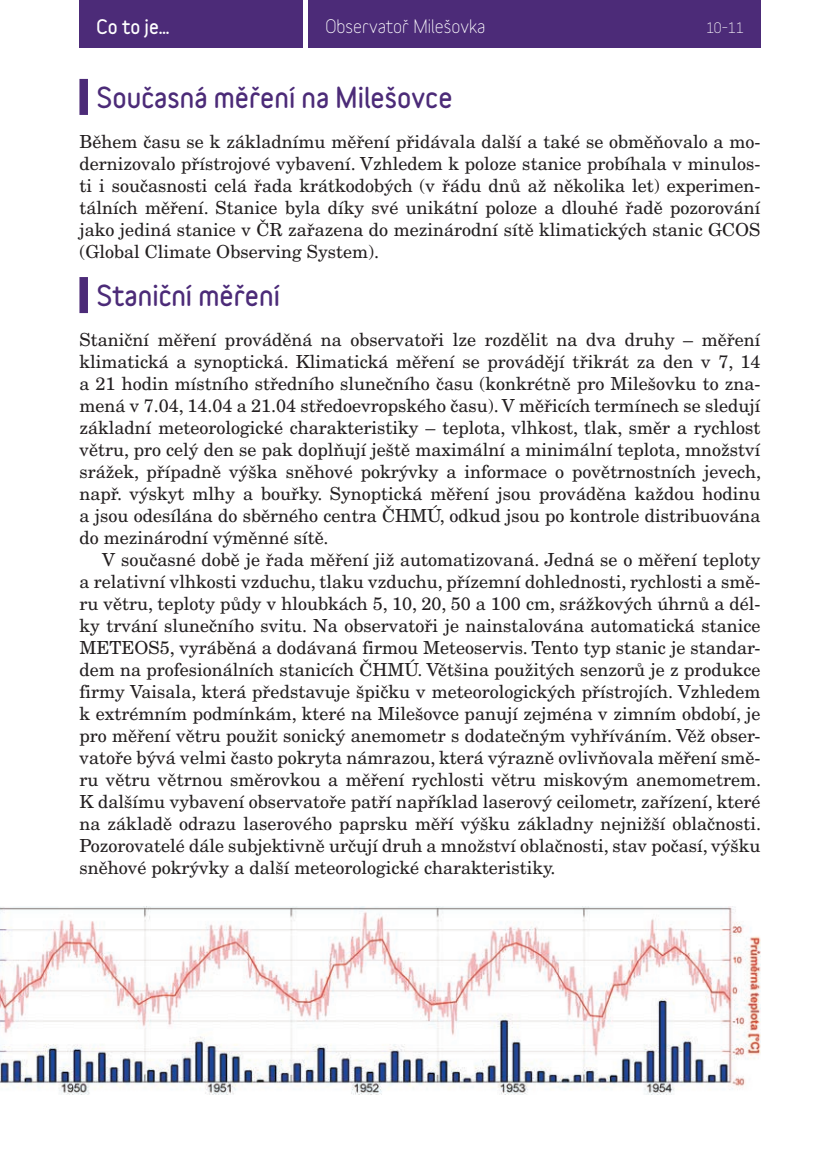
<style>
.page{position:relative;width:823px;height:1163px;background:#fff}
.page>*{position:absolute;margin:0;border:0;box-sizing:border-box;transform-origin:0 0}
.t1{font:900 26px "Variable";color:#4c2b78}
.t2{font:18px/22px "New Century Schlbk CE";color:#231f20;text-align:justify}
.t3{font:18px "Variable";color:#fff}
.t4{font:900 18px "Variable";color:#fff}
.t5{font:14px "Variable";color:#fff}
</style>
<div class="page">
<div style="left:79px;top:0;width:223px;height:48px;background:#4c2b78"></div>
<div style="left:308px;top:0;width:452px;height:48px;background:#4c2b78"></div>
<img style="left:0;top:906px;width:760px;height:188px">
<div style="left:79px;top:79px;width:9px;height:36px;background:#4c2b78"></div>
<div style="left:79px;top:277px;width:9px;height:36px;background:#4c2b78"></div>
<p class="t4" style="left:96px;top:19px;width:75px">Co to je…</p>
<p class="t3" style="left:325px;top:19px;width:161px">Observatoř Milešovka</p>
<p class="t5" style="left:705px;top:22px;width:39px">10–11</p>
<h1 class="t1" style="left:96px;top:86px;width:357px">Současná měření na Milešovce</h1>
<p class="t2" style="left:79px;top:130px;width:682px">Během času se k základnímu měření přidávala další a také se obměňovalo a mo&shy;dernizovalo přístrojové vybavení. Vzhledem k poloze stanice probíhala v minulos&shy;ti i současnosti celá řada krátkodobých (v řádu dnů až několika let) experimen&shy;tálních měření. Stanice byla díky své unikátní poloze a dlouhé řadě pozorování jako jediná stanice v ČR zařazena do mezinárodní sítě klimatických stanic GCOS (Global Climate Observing System).</p>
<h1 class="t1" style="left:96px;top:284px;width:185px">Staniční měření</h1>
<p class="t2" style="left:79px;top:328px;width:682px">Staniční měření prováděná na observatoři lze rozdělit na dva druhy – měření klimatická a synoptická. Klimatická měření se provádějí třikrát za den v 7, 14 a 21 hodin místního středního slunečního času (konkrétně pro Milešovku to zna&shy;mená v 7.04, 14.04 a 21.04 středoevropského času). V měřicích termínech se sledují základní meteorologické charakteristiky – teplota, vlhkost, tlak, směr a rychlost větru, pro celý den se pak doplňují ještě maximální a minimální teplota, množství srážek, případně výška sněhové pokrývky a informace o povětrnostních jevech, např. výskyt mlhy a bouřky. Synoptická měření jsou prováděna každou hodinu a jsou odesílána do sběrného centra ČHMÚ, odkud jsou po kontrole distribuována do mezinárodní výměnné sítě.</p>
<p class="t2" style="left:79px;top:548px;width:683px;text-indent:23px">V současné době je řada měření již automatizovaná. Jedná se o měření teploty a relativní vlhkosti vzduchu, tlaku vzduchu, přízemní dohlednosti, rychlosti a smě&shy;ru větru, teploty půdy v hloubkách 5, 10, 20, 50 a 100 cm, srážkových úhrnů a dél&shy;ky trvání slunečního svitu. Na observatoři je nainstalována automatická stanice METEOS5, vyráběná a dodávaná firmou Meteoservis. Tento typ stanic je standar&shy;dem na profesionálních stanicích ČHMÚ. Většina použitých senzorů je z produkce firmy Vaisala, která představuje špičku v meteorologických přístrojích. Vzhledem k extrémním podmínkám, které na Milešovce panují zejména v zimním období, je pro měření větru použit sonický anemometr s dodatečným vyhříváním. Věž obser&shy;vatoře bývá velmi často pokryta námrazou, která výrazně ovlivňovala měření smě&shy;ru větru větrnou směrovkou a měření rychlosti větru miskovým anemometrem.<br>K dalšímu vybavení observatoře patří například laserový ceilometr, zařízení, které na základě odrazu laserového paprsku měří výšku základny nejnižší oblačnosti.<br>Pozorovatelé dále subjektivně určují druh a množství oblačnosti, stav počasí, výšku sněhové pokrývky a další meteorologické charakteristiky.</p>
</div>
